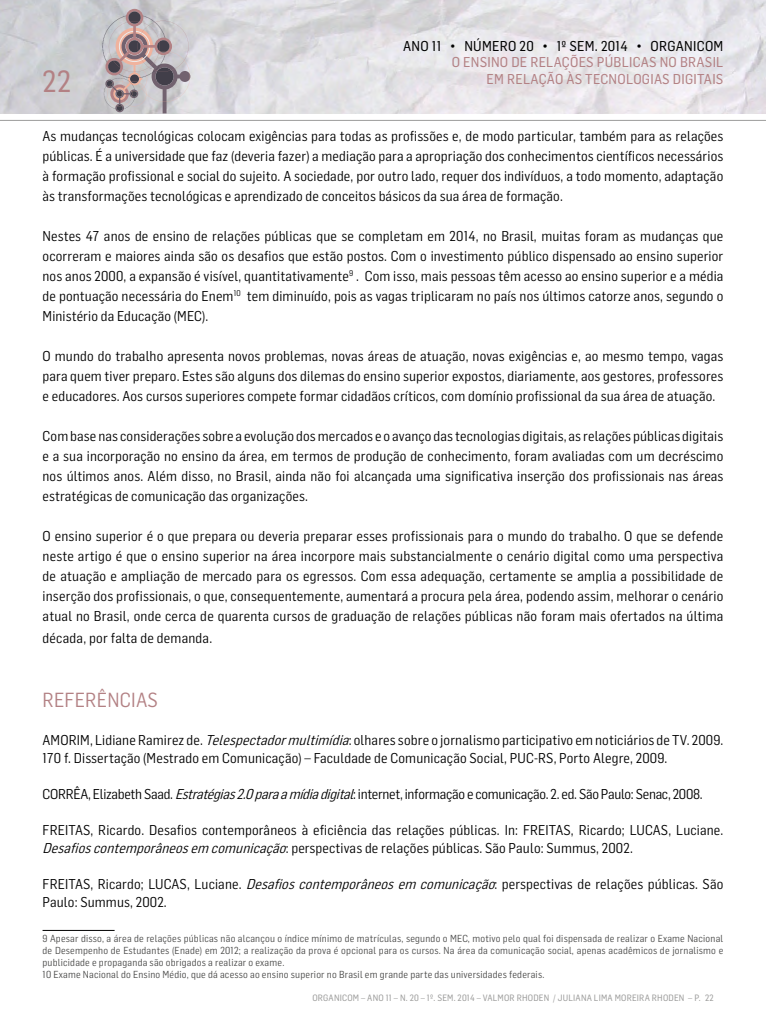
<style>
.page{position:relative;width:766px;height:1021px;background:#fff}
.page>*{position:absolute;margin:0;border:0;box-sizing:border-box;transform-origin:0 0}
.t1{font:30px "Flama Semicondensed Basic";color:#b38184}
.t2{font:20px "Flama Semicondensed";letter-spacing:.01em;color:#b38184}
.t3{font:14px/20px "Flama Semicondensed";letter-spacing:.01em;color:#000;text-align:justify}
.t4{font:14px "Flama Semicondensed";letter-spacing:-.02em;color:#000}
.t5{font:14px/16.8px "Flama Semicondensed Basic";letter-spacing:.02em;color:#b38184;text-align:right}
.t6{font:14px "Flama Semicondensed Basic";letter-spacing:.02em;color:#000}
.t7{font:10px/12px "Flama Semicondensed";letter-spacing:.02em;color:#4a4a49}
.t8{font:9px "Flama Semicondensed Basic";letter-spacing:.02em;color:#9d9d9c}
.s1{font-style:italic}
</style>
<div class="page">
<img style="left:0;top:0;width:765px;height:113px">
<hr style="left:0;top:120px;width:765px;height:1px;background:#9d9d9c">
<svg style="left:102px;top:9px;width:88px;height:104px;background:#b4aaae"></svg>
<hr style="left:43px;top:929px;width:72px;height:1px;background:#000">
<p class="t6" style="left:403px;top:37px;width:321px">ANO 11 • NÚMERO 20 • 1º SEM. 2014 • ORGANICOM</p>
<p class="t5" style="left:451px;top:53px;width:273px">O ENSINO DE RELAÇÕES PÚBLICAS NO BRASIL<br>EM RELAÇÃO ÀS TECNOLOGIAS DIGITAIS</p>
<h1 class="t1" style="left:43px;top:62px;width:30px">22</h1>
<p class="t3" style="left:43px;top:125px;width:682px">As mudanças tecnológicas colocam exigências para todas as profissões e, de modo particular, também para as relações públicas. É a universidade que faz (deveria fazer) a mediação para a apropriação dos conhecimentos científicos necessários à formação profissional e social do sujeito. A sociedade, por outro lado, requer dos indivíduos, a todo momento, adaptação às transformações tecnológicas e aprendizado de conceitos básicos da sua área de formação.</p>
<p class="t3" style="left:43px;top:225px;width:682px">Nestes 47 anos de ensino de relações públicas que se completam em 2014, no Brasil, muitas foram as mudanças que ocorreram e maiores ainda são os desafios que estão postos. Com o investimento público dispensado ao ensino superior nos anos 2000, a expansão é visível, quantitativamente<sup>9</sup> . Com isso, mais pessoas têm acesso ao ensino superior e a média de pontuação necessária do Enem<sup>10</sup> tem diminuído, pois as vagas triplicaram no país nos últimos catorze anos, segundo o Ministério da Educação (MEC).</p>
<p class="t3" style="left:43px;top:345px;width:682px">O mundo do trabalho apresenta novos problemas, novas áreas de atuação, novas exigências e, ao mesmo tempo, vagas para quem tiver preparo. Estes são alguns dos dilemas do ensino superior expostos, diariamente, aos gestores, professores e educadores. Aos cursos superiores compete formar cidadãos críticos, com domínio profissional da sua área de atuação.</p>
<p class="t3" style="left:43px;top:425px;width:682px">Com base nas considerações sobre a evolução dos mercados e o avanço das tecnologias digitais, as relações públicas digitais e a sua incorporação no ensino da área, em termos de produção de conhecimento, foram avaliadas com um decréscimo nos últimos anos. Além disso, no Brasil, ainda não foi alcançada uma significativa inserção dos profissionais nas áreas estratégicas de comunicação das organizações.</p>
<p class="t3" style="left:43px;top:525px;width:682px">O ensino superior é o que prepara ou deveria preparar esses profissionais para o mundo do trabalho. O que se defende neste artigo é que o ensino superior na área incorpore mais substancialmente o cenário digital como uma perspectiva de atuação e ampliação de mercado para os egressos. Com essa adequação, certamente se amplia a possibilidade de inserção dos profissionais, o que, consequentemente, aumentará a procura pela área, podendo assim, melhorar o cenário atual no Brasil, onde cerca de quarenta cursos de graduação de relações públicas não foram mais ofertados na última</p>
<p class="t3" style="left:43px;top:627px;width:171px">década, por falta de demanda.</p>
<h2 class="t2" style="left:43px;top:687px;width:117px">REFERÊNCIAS</h2>
<p class="t3" style="left:43px;top:730px;width:682px;line-height:18px">AMORIM, Lidiane Ramirez de. <span class="s1">Telespectadormultimídia</span>: olhares sobre o jornalismo participativo em noticiários de TV. 2009.<br>170 f. Dissertação (Mestrado em Comunicação) – Faculdade de Comunicação Social, PUC-RS, Porto Alegre, 2009.</p>
<p class="t4" style="left:43px;top:785px;width:661px">CORRÊA, Elizabeth Saad. <span class="s1">Estratégias2.0paraamídiadigital</span>: internet, informação e comunicação. 2. ed. São Paulo: Senac, 2008.</p>
<p class="t3" style="left:43px;top:820px;width:682px;line-height:18px">FREITAS, Ricardo. Desafios contemporâneos à eficiência das relações públicas. In: FREITAS, Ricardo; LUCAS, Luciane.<br><span class="s1">Desafioscontemporâneosem comunicação</span>: perspectivas de relações públicas. São Paulo: Summus, 2002.</p>
<p class="t3" style="left:43px;top:874px;width:682px;line-height:18px">FREITAS, Ricardo; LUCAS, Luciane. <span class="s1">Desafioscontemporâneosem comunicação</span>: perspectivas de relações públicas. São<br>Paulo: Summus, 2002.</p>
<p class="t7" style="left:43px;top:932px;width:682px">9 Apesar disso, a área de relações públicas não alcançou o índice mínimo de matrículas, segundo o MEC, motivo pelo qual foi dispensada de realizar o Exame Nacional de Desempenho de Estudantes (Enade) em 2012; a realização da prova é opcional para os cursos. Na área da comunicação social, apenas acadêmicos de jornalismo e publicidade e propaganda são obrigados a realizar o exame.<br>10 Exame Nacional do Ensino Médio, que dá acesso ao ensino superior no Brasil em grande parte das universidades federais.</p>
<p class="t8" style="left:312px;top:992px;width:402px">ORGANICOM – ANO 11 – N. 20 – 1º. SEM. 2014 – VALMOR RHODEN / JULIANA LIMA MOREIRA RHODEN – P. 22</p>
</div>
